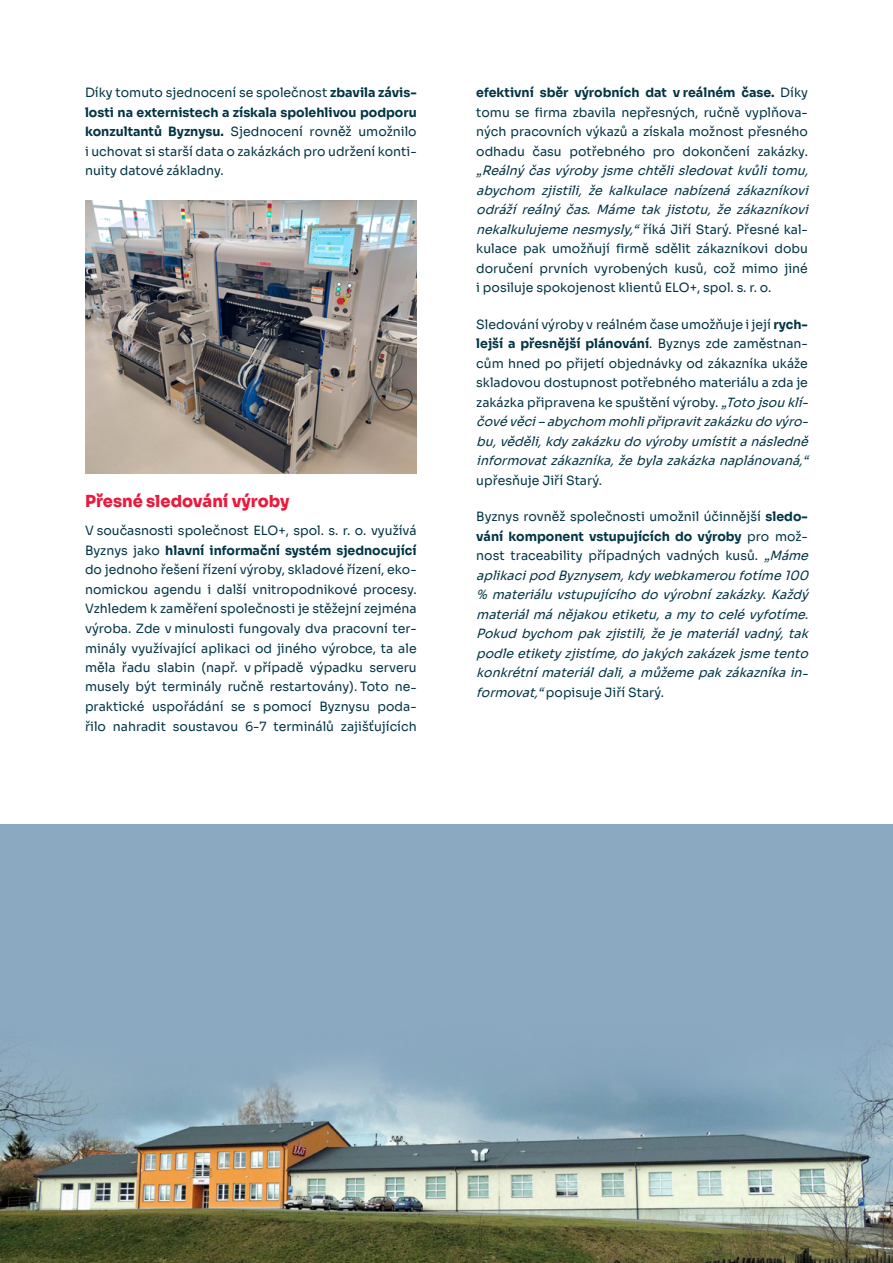
<style>
.page{position:relative;width:893px;height:1263px;background:#fff}
.page>*{position:absolute;margin:0;border:0;box-sizing:border-box;transform-origin:0 0}
.t1{font:800 16.5px "Sora";color:#eb193c}
.t2{font:12.75px/19.5px "Sora";color:#023444;text-align:justify}
.t3{font:italic 12.75px/19.5px "Sora";color:#023444}
.s1{font-weight:700}
.s2{font-style:normal}
.s3{font-style:italic}
.s4{font-weight:700;font-style:normal}
</style>
<div class="page">
<div style="left:0;top:825px;width:893px;height:438px;background:#8ba9c1"></div>
<img style="left:0;top:1050px;width:893px;height:213px">
<img style="left:85px;top:200px;width:332px;height:273px">
<p class="t2" style="left:85px;top:82px;width:333px">Díky tomuto sjednocení se společnost <span class="s1">zbavila závis&shy;losti na externistech a získala spolehlivou podporu konzultantů Byznysu.</span> Sjednocení rovněž umožnilo i uchovat si starší data o zakázkách pro udržení konti&shy;nuity datové základny.</p>
<p class="t1" style="left:85px;top:488px;width:206px">Přesné sledování výroby</p>
<p class="t2" style="left:85px;top:520px;width:333px">V současnosti společnost ELO+, spol. s. r. o. využívá Byznys jako <span class="s1">hlavní informační systém sjednocující </span>do jednoho řešení řízení výroby, skladové řízení, eko&shy;nomickou agendu i další vnitropodnikové procesy.<br>Vzhledem k zaměření společnosti je stěžejní zejména výroba. Zde v minulosti fungovaly dva pracovní ter&shy;minály využívající aplikaci od jiného výrobce, ta ale měla řadu slabin (např. v případě výpadku serveru musely být terminály ručně restartovány). Toto ne&shy;praktické uspořádání se s pomocí Byznysu poda&shy;řilo nahradit soustavou 6-7 terminálů zajišťujících</p>
<p class="t2" style="left:476px;top:82px;width:333px"><span class="s1">efektivní sběr výrobních dat v reálném čase.</span> Díky tomu se firma zbavila nepřesných, ručně vyplňova&shy;ných pracovních výkazů a získala možnost přesného odhadu času potřebného pro dokončení zakázky.</p>
<p class="t3" style="left:476px;top:160px;width:338px">„Reálnýčasvýrobyjsmechtělisledovatkvůlitomu, abychom zjistili, že kalkulace nabízená zákazníkovi odráží reálný čas. Máme tak jistotu, že zákazníkovi nekalkulujemenesmysly,“<span class="s2">ř í ká J i ř í S t a r ý . P ř e s n é ka l - kulace pak umožňují firmě sdělit zákazníkovi dobu doručení prvních vyrobených kusů, což mimo jiné i posiluje spokojenost klientů ELO+, spol. s. r. o.</span></p>
<p class="t2" style="left:476px;top:313px;width:338px;text-align:left">Sledování výroby v reálném čase umožňuje i její <span class="s1">rych&shy;lejší a přesnější plánování</span>. Byznys zde zaměstnan&shy;cům hned po přijetí objednávky od zákazníka ukáže skladovou dostupnost potřebného materiálu a zda je zakázka připravena ke spuštění výroby. <span class="s3">„Totojsouklí&shy;čovévěci–abychom mohlipřipravitzakázkudovýro&shy;bu,věděli,kdyzakázkudovýrobyumístitanásledně informovatzákazníka,žebylazakázkanaplánovaná,“</span></p>
<p class="t2" style="left:476px;top:469px;width:127px">upřesňuje Jiří Starý.</p>
<p class="t3" style="left:476px;top:506px;width:338px"><span class="s2">Byznys rovněž společnosti umožnil účinnější</span> <span class="s4">sledo&shy;vání komponent vstupujících do výroby</span> <span class="s2">pro mož&shy;nost traceability případných vadných kusů.</span> „Máme aplikacipodByznysem,kdywebkameroufotíme100 % materiáluvstupujícíhodovýrobnízakázky.Každý materiálmánějakouetiketu,amytocelévyfotíme.<br>Pokudbychom pakzjistili,žejemateriálvadný,tak podleetiketyzjistíme,dojakýchzakázekjsmetento konkrétnímateriáldali,amůžemepakzákazníkain&shy;formovat,“<span class="s2">popisuje Jiří Starý.</span></p>
</div>
